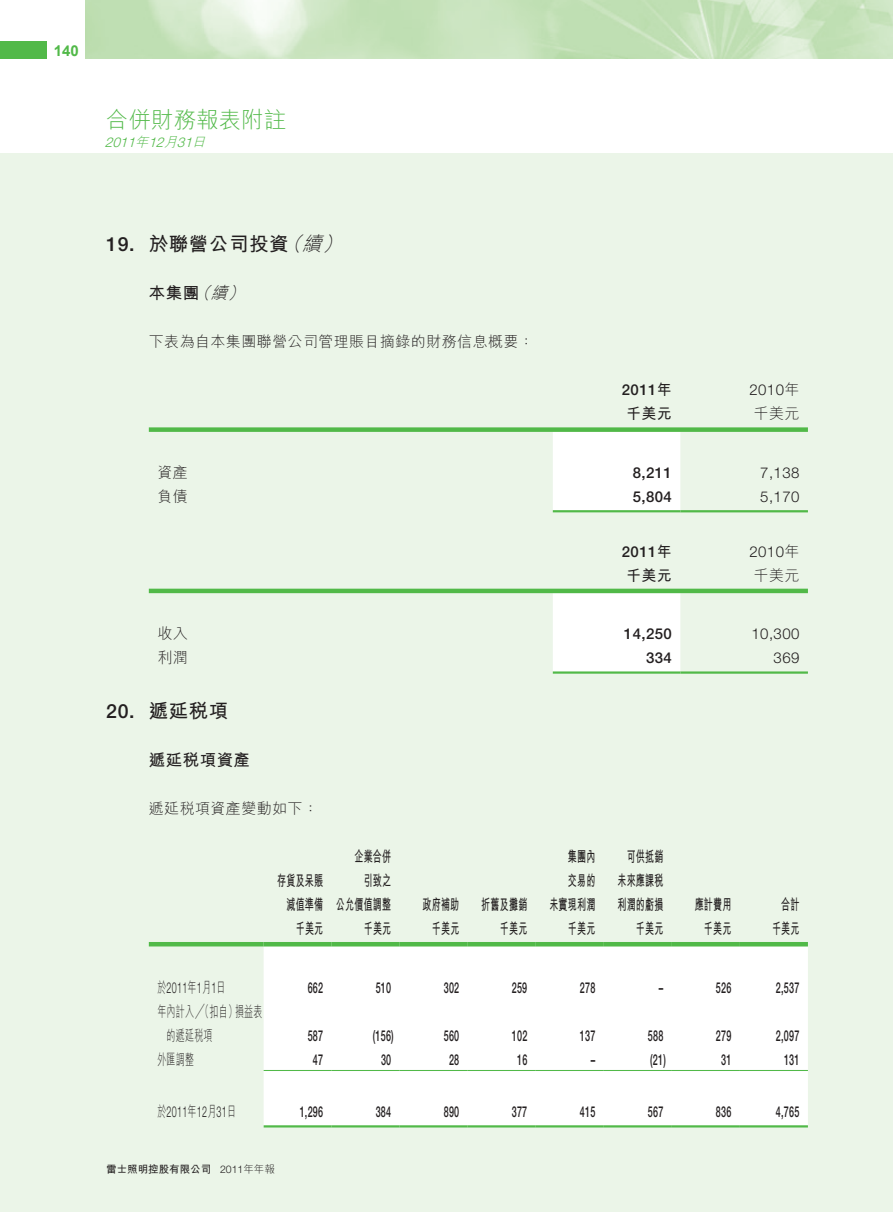
<style>
.page{position:relative;width:893px;height:1212px;background:#fff}
.page>*{position:absolute;margin:0;border:0;box-sizing:border-box;transform-origin:0 0}
.t1{font:300 22.5px "M Hei HK";color:#51b948}
.t2{font:700 19.5px "M Hei HK";letter-spacing:.03em;color:#231f20}
.t3{font:700 16.5px "M Hei HK";letter-spacing:.03em;color:#231f20}
.t4{font:500 15px "Helvetica Neue LT Std";letter-spacing:.03em;color:#231f20;scale:.6 1}
.t5{font:700 15px/24px "M Hei HK";letter-spacing:.03em;color:#231f20;text-align:right;scale:.6 1}
.t6{font:300 15px "M Hei HK";letter-spacing:.03em;color:#231f20}
.t7{font:500 15px "Helvetica Neue LT Std";letter-spacing:.03em;color:#231f20}
.t8{font:300 15px "Helvetica Neue LT Std";letter-spacing:.03em;color:#231f20}
.t9{font:300 15px "Helvetica Neue LT Std";letter-spacing:.03em;color:#231f20;scale:.6 1}
.t10{font:300 15px/24px "M Hei HK";letter-spacing:.03em;color:#231f20;scale:.6 1}
.t11{font:700 15px "M Hei HK";letter-spacing:.03em;color:#231f20}
.t12{font:700 15px "Arial";color:#51b948}
.t13{font:italic 300 13.5px "Helvetica Neue LT Std";color:#51b948}
.t14{font:700 10.5px "M Hei HK";color:#231f20}
.s1{font-family:"M Hei HK"}
.s2{font-family:"Helvetica Neue LT Std";font-weight:500}
.s3{font-weight:300;font-style:italic}
.s4{font-family:"M Hei HK";font-weight:700}
.s5{font-family:"Helvetica Neue LT Std";font-weight:300}
.s6{font-weight:300}
</style>
<div class="page">
<div style="left:0;top:153px;width:893px;height:1059px;background:#ebf5e8"></div>
<div style="left:0;top:42px;width:47px;height:17px;background:#51b948"></div>
<img style="left:85px;top:0;width:808px;height:59px">
<div style="left:553px;top:432px;width:127px;height:78px;background:#fff"></div>
<div style="left:149px;top:427px;width:659px;height:5px;background:#51b948"></div>
<hr style="left:553px;top:510px;width:127px;height:2px;background:#51b948">
<hr style="left:680px;top:510px;width:128px;height:2px;background:#51b948">
<div style="left:553px;top:593px;width:127px;height:78px;background:#fff"></div>
<hr style="left:149px;top:589px;width:659px;height:4px;background:#51b948">
<hr style="left:553px;top:671px;width:127px;height:3px;background:#51b948">
<hr style="left:680px;top:671px;width:128px;height:3px;background:#51b948">
<div style="left:264px;top:946px;width:544px;height:179px;background:#fff"></div>
<hr style="left:149px;top:942px;width:115px;height:4px;background:#51b948">
<hr style="left:264px;top:942px;width:68px;height:4px;background:#51b948">
<hr style="left:332px;top:942px;width:68px;height:4px;background:#51b948">
<hr style="left:400px;top:942px;width:68px;height:4px;background:#51b948">
<hr style="left:468px;top:942px;width:68px;height:4px;background:#51b948">
<hr style="left:536px;top:942px;width:68px;height:4px;background:#51b948">
<hr style="left:604px;top:942px;width:68px;height:4px;background:#51b948">
<hr style="left:672px;top:942px;width:68px;height:4px;background:#51b948">
<hr style="left:740px;top:942px;width:68px;height:4px;background:#51b948">
<hr style="left:264px;top:1070px;width:68px;height:1px;background:#51b948">
<hr style="left:332px;top:1070px;width:68px;height:1px;background:#51b948">
<hr style="left:400px;top:1070px;width:68px;height:1px;background:#51b948">
<hr style="left:468px;top:1070px;width:68px;height:1px;background:#51b948">
<hr style="left:536px;top:1070px;width:68px;height:1px;background:#51b948">
<hr style="left:604px;top:1070px;width:68px;height:1px;background:#51b948">
<hr style="left:672px;top:1070px;width:68px;height:1px;background:#51b948">
<hr style="left:740px;top:1070px;width:68px;height:1px;background:#51b948">
<hr style="left:264px;top:1125px;width:68px;height:2px;background:#51b948">
<hr style="left:332px;top:1125px;width:68px;height:2px;background:#51b948">
<hr style="left:400px;top:1125px;width:68px;height:2px;background:#51b948">
<hr style="left:468px;top:1125px;width:68px;height:2px;background:#51b948">
<hr style="left:536px;top:1125px;width:68px;height:2px;background:#51b948">
<hr style="left:604px;top:1125px;width:68px;height:2px;background:#51b948">
<hr style="left:672px;top:1125px;width:68px;height:2px;background:#51b948">
<hr style="left:740px;top:1125px;width:68px;height:2px;background:#51b948">
<p class="t12" style="left:54px;top:41px;width:27px">140</p>
<h1 class="t1" style="left:106px;top:104px;width:181px">合併財務報表附註</h1>
<p class="t13" style="left:105px;top:134px;width:107px">2011<span class="s1">年</span>12<span class="s1">月</span>31<span class="s1">日</span></p>
<h2 class="t2" style="left:106px;top:230px;width:244px"><span class="s2">19.</span> 於聯營公司投資<span class="s3">（續）</span></h2>
<p class="t3" style="left:149px;top:281px;width:103px">本集團<span class="s3">（續）</span></p>
<p class="t6" style="left:149px;top:331px;width:387px">下表為自本集團聯營公司管理賬目摘錄的財務信息概要：</p>
<p class="t7" style="left:622px;top:381px;width:52px">2011<span class="s4">年</span></p>
<p class="t8" style="left:749px;top:381px;width:52px">2010<span class="s1">年</span></p>
<p class="t11" style="left:626px;top:403px;width:47px">千美元</p>
<p class="t6" style="left:754px;top:403px;width:47px">千美元</p>
<p class="t6" style="left:157px;top:462px;width:32px">資產</p>
<p class="t7" style="left:633px;top:464px;width:41px">8,211</p>
<p class="t8" style="left:760px;top:463px;width:41px">7,138</p>
<p class="t6" style="left:157px;top:486px;width:32px">負債</p>
<p class="t7" style="left:633px;top:488px;width:41px">5,804</p>
<p class="t8" style="left:760px;top:487px;width:41px">5,170</p>
<p class="t7" style="left:622px;top:542px;width:52px">2011<span class="s4">年</span></p>
<p class="t8" style="left:749px;top:542px;width:52px">2010<span class="s1">年</span></p>
<p class="t11" style="left:626px;top:564px;width:47px">千美元</p>
<p class="t6" style="left:754px;top:564px;width:47px">千美元</p>
<p class="t6" style="left:157px;top:623px;width:32px">收入</p>
<p class="t7" style="left:624px;top:625px;width:49px">14,250</p>
<p class="t8" style="left:751px;top:625px;width:49px">10,300</p>
<p class="t6" style="left:157px;top:647px;width:32px">利潤</p>
<p class="t7" style="left:646px;top:649px;width:27px">334</p>
<p class="t8" style="left:774px;top:649px;width:27px">369</p>
<h2 class="t2" style="left:106px;top:696px;width:124px"><span class="s2">20.</span> 遞延稅項</h2>
<p class="t3" style="left:149px;top:748px;width:103px">遞延稅項資產</p>
<p class="t6" style="left:149px;top:798px;width:171px">遞延稅項資產變動如下：</p>
<p class="t5" style="left:277px;top:867px;width:78px">存貨及呆賬減值準備</p>
<p class="t5" style="left:336px;top:843px;width:94px">企業合併<br>引致之<br>公允價值調整</p>
<p class="t5" style="left:422px;top:891px;width:63px">政府補助</p>
<p class="t5" style="left:481px;top:891px;width:78px">折舊及攤銷</p>
<p class="t5" style="left:549px;top:843px;width:78px">集團內<br>交易的<br>未實現利潤</p>
<p class="t5" style="left:617px;top:843px;width:78px;text-align:justify;text-indent:9px">可供抵銷未來應課稅利潤的虧損</p>
<p class="t5" style="left:695px;top:891px;width:63px">應計費用</p>
<p class="t5" style="left:781px;top:891px;width:32px">合計</p>
<p class="t5" style="left:296px;top:915px;width:47px">千美元</p>
<p class="t5" style="left:364px;top:915px;width:47px">千美元</p>
<p class="t5" style="left:432px;top:915px;width:47px">千美元</p>
<p class="t5" style="left:500px;top:915px;width:47px">千美元</p>
<p class="t5" style="left:568px;top:915px;width:47px">千美元</p>
<p class="t5" style="left:636px;top:915px;width:47px">千美元</p>
<p class="t5" style="left:704px;top:915px;width:47px">千美元</p>
<p class="t5" style="left:772px;top:915px;width:47px">千美元</p>
<p class="t9" style="left:157px;top:978px;width:115px"><span class="s1">於</span>2011<span class="s1">年</span>1<span class="s1">月</span>1<span class="s1">日</span></p>
<p class="t4" style="left:308px;top:978px;width:27px">662</p>
<p class="t4" style="left:376px;top:978px;width:27px">510</p>
<p class="t4" style="left:444px;top:978px;width:27px">302</p>
<p class="t4" style="left:512px;top:978px;width:27px">259</p>
<p class="t4" style="left:580px;top:978px;width:27px">278</p>
<p class="t4" style="left:659px;top:978px;width:9px">–</p>
<p class="t4" style="left:716px;top:978px;width:27px">526</p>
<p class="t4" style="left:776px;top:978px;width:41px">2,537</p>
<p class="t10" style="left:167px;top:998px;width:161px;text-indent:-9px">年內計入╱（扣自）損益表的遞延稅項</p>
<p class="t4" style="left:308px;top:1026px;width:27px">587</p>
<p class="t4" style="left:373px;top:1026px;width:37px">(156)</p>
<p class="t4" style="left:444px;top:1026px;width:27px">560</p>
<p class="t4" style="left:512px;top:1026px;width:27px">102</p>
<p class="t4" style="left:580px;top:1026px;width:27px">137</p>
<p class="t4" style="left:648px;top:1026px;width:27px">588</p>
<p class="t4" style="left:716px;top:1026px;width:27px">279</p>
<p class="t4" style="left:776px;top:1026px;width:41px">2,097</p>
<p class="t10" style="left:157px;top:1046px;width:63px">外匯調整</p>
<p class="t4" style="left:313px;top:1050px;width:19px">47</p>
<p class="t4" style="left:381px;top:1050px;width:19px">30</p>
<p class="t4" style="left:449px;top:1050px;width:19px">28</p>
<p class="t4" style="left:517px;top:1050px;width:19px">16</p>
<p class="t4" style="left:591px;top:1050px;width:9px">–</p>
<p class="t4" style="left:650px;top:1050px;width:28px">(21)</p>
<p class="t4" style="left:721px;top:1050px;width:19px">31</p>
<p class="t4" style="left:784px;top:1050px;width:27px">131</p>
<p class="t9" style="left:157px;top:1102px;width:133px"><span class="s1">於</span>2011<span class="s1">年</span>12<span class="s1">月</span>31<span class="s1">日</span></p>
<p class="t4" style="left:300px;top:1103px;width:41px">1,296</p>
<p class="t4" style="left:376px;top:1103px;width:27px">384</p>
<p class="t4" style="left:444px;top:1103px;width:27px">890</p>
<p class="t4" style="left:512px;top:1103px;width:27px">377</p>
<p class="t4" style="left:580px;top:1103px;width:27px">415</p>
<p class="t4" style="left:648px;top:1103px;width:27px">567</p>
<p class="t4" style="left:716px;top:1103px;width:27px">836</p>
<p class="t4" style="left:776px;top:1103px;width:41px">4,765</p>
<p class="t14" style="left:106px;top:1161px;width:170px">雷士照明控股有限公司 <span class="s5">2011</span><span class="s6">年年報</span></p>
</div>
